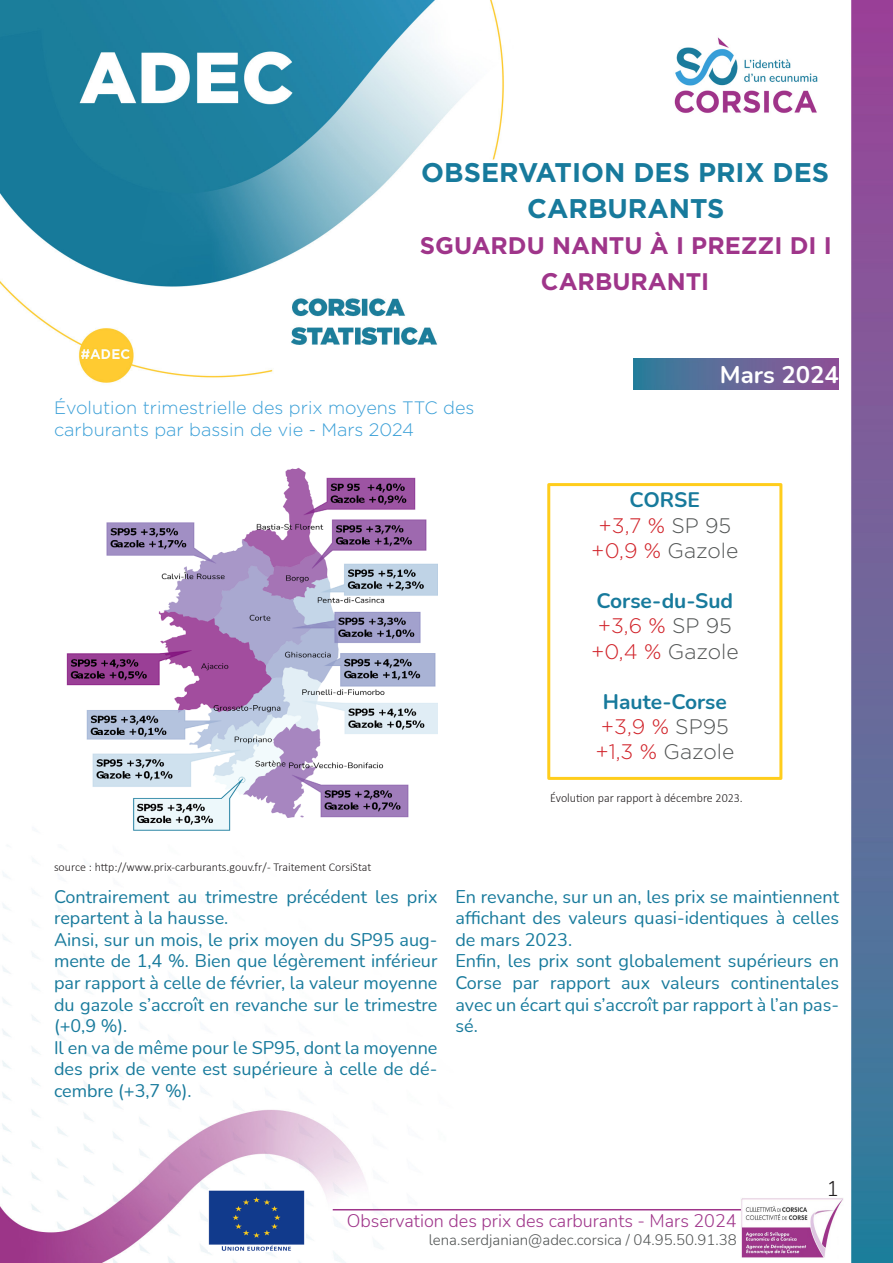
<style>
.page{position:relative;width:893px;height:1263px;background:#fff}
.page>*{position:absolute;margin:0;border:0;box-sizing:border-box;transform-origin:0 0}
.t1{font:700 27px/36px "Gotham HTF";color:#177a9c;text-align:center}
.t2{font:700 24px/36px "Gotham HTF";color:#9f358a;text-align:center}
.t3{font:700 24px "Nunito";color:#fff}
.t4{font:300 21px "Gotham HTF";color:#515454}
.t5{font:700 21px "Nunito";color:#177a9c}
.t6{font:300 21px "Gotham HTF";color:#d1232a}
.t7{font:300 21px "Nunito";color:#231f20}
.t8{font:18px/21.6px "Nunito";color:#177a9c;text-align:justify}
.t9{font:300 18px/21.6px "Gotham HTF";color:#3a9fd7}
.t10{font:300 18px "Nunito";color:#9f358a}
.t11{font:300 15px "Nunito";color:#515454}
.t12{font:300 12.45px "Calibri";color:#231f20;scale:.96 1}
.t13{font:300 12px "Calibri";color:#231f20}
.s1{color:#515454}
.s2{color:#d1232a}
</style>
<div class="page">
<img style="left:0;top:0;width:893px;height:1263px">
<img style="left:741px;top:1197px;width:104px;height:62px">
<hr style="left:333px;top:1209px;width:408px;height:1px;background:#9f358a">
<img style="left:634px;top:359px;width:205px;height:30px">
<div style="left:549px;top:485px;width:232px;height:293px;background:#fff"></div>
<div style="left:547px;top:483px;width:235px;height:297px;border:3px solid #ffcd1c"></div>
<img style="left:653px;top:16px;width:186px;height:118px">
<svg style="left:413px;top:159px;width:426px;height:135px"></svg>
<img style="left:208px;top:1189px;width:97px;height:62px">
<img style="left:54px;top:449px;width:383px;height:394px">
<p class="t1" style="left:421px;top:154px;width:409px">OBSERVATION DES PRIX DES<br>CARBURANTS</p>
<p class="t2" style="left:420px;top:227px;width:413px">SGUARDU NANTU À I PREZZI DI I<br>CARBURANTI</p>
<p class="t9" style="left:54px;top:397px;width:422px">Évolution trimestrielle des prix moyens TTC des carburants par bassin de vie - Mars 2024</p>
<p class="t13" style="left:54px;top:859px;width:319px">source : http://www.prix-carburants.gouv.fr/ - Traitement CorsiStat</p>
<p class="t3" style="left:720px;top:358px;width:121px">Mars 2024</p>
<p class="t5" style="left:630px;top:485px;width:72px">CORSE</p>
<p class="t6" style="left:598px;top:514px;width:134px">+3,7 % <span class="s1">SP 95</span></p>
<p class="t4" style="left:591px;top:539px;width:149px"><span class="s2">+0,9 %</span> Gazole</p>
<p class="t5" style="left:597px;top:586px;width:138px">Corse-du-Sud</p>
<p class="t6" style="left:598px;top:614px;width:136px">+3,6 % <span class="s1">SP 95</span></p>
<p class="t4" style="left:591px;top:640px;width:149px"><span class="s2">+0,4 %</span> Gazole</p>
<p class="t5" style="left:603px;top:687px;width:126px">Haute-Corse</p>
<p class="t6" style="left:601px;top:715px;width:130px">+3,9 % <span class="s1">SP95</span></p>
<p class="t4" style="left:595px;top:740px;width:140px"><span class="s2">+1,3 %</span> Gazole</p>
<p class="t12" style="left:550px;top:790px;width:202px">Évolution par rapport à décembre 2023.</p>
<p class="t8" style="left:54px;top:885px;width:385px">Contrairement au trimestre précédent les prix repartent à la hausse.</p>
<p class="t8" style="left:54px;top:928px;width:385px">Ainsi, sur un mois, le prix moyen du SP95 aug&shy;mente de 1,4 %. Bien que légèrement inférieur par rapport à celle de février, la valeur moyenne du gazole s’accroît en revanche sur le trimestre (+0,9 %).</p>
<p class="t8" style="left:54px;top:1036px;width:385px">Il en va de même pour le SP95, dont la moyenne des prix de vente est supérieure à celle de dé&shy;cembre (+3,7 %).</p>
<p class="t8" style="left:455px;top:885px;width:385px">En revanche, sur un an, les prix se maintiennent affichant des valeurs quasi-identiques à celles de mars 2023.</p>
<p class="t8" style="left:455px;top:949px;width:385px">Enfin, les prix sont globalement supérieurs en Corse par rapport aux valeurs continentales avec un écart qui s’accroît par rapport à l’an pas&shy;sé.</p>
<p class="t7" style="left:826px;top:1173px;width:14px">1</p>
<p class="t10" style="left:347px;top:1208px;width:391px">Observation des prix des carburants - Mars 2024</p>
<p class="t11" style="left:429px;top:1229px;width:309px">lena.serdjanian@adec.corsica / 04.95.50.91.38</p>
</div>
